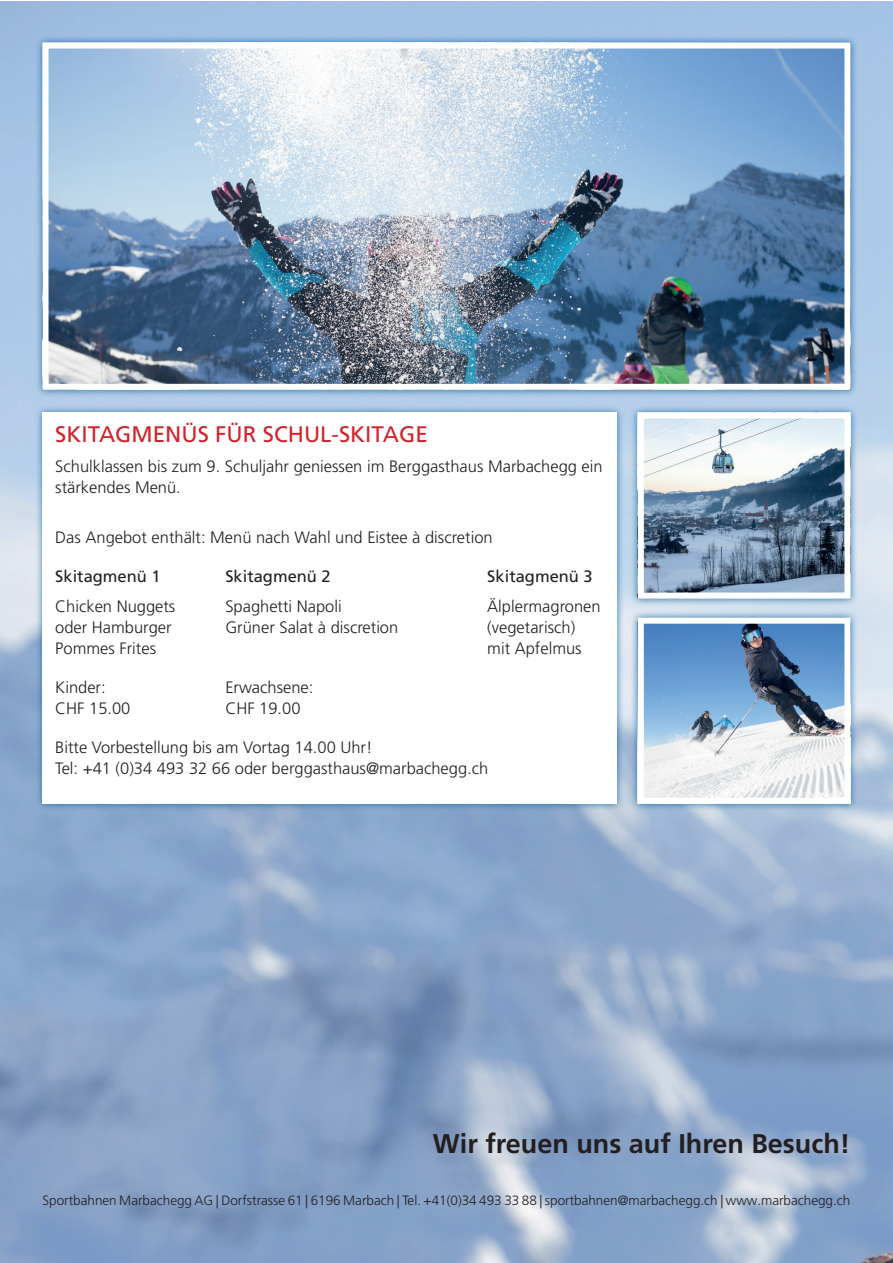
<style>
.page{position:relative;width:893px;height:1263px;background:#fff}
.page>*{position:absolute;margin:0;border:0;box-sizing:border-box;transform-origin:0 0}
.t1{font:700 27px "Frutiger LT Pro";color:#231f20}
.t2{font:22.5px "Frutiger LT Pro";color:#d1232a}
.t3{font:300 16.5px/21px "Frutiger LT Pro";color:#231f20}
.t4{font:16.5px "Frutiger LT Pro";color:#231f20}
.t5{font:300 13.5px "Frutiger LT Pro";color:#231f20}
</style>
<div class="page">
<img style="left:0;top:1px;width:893px;height:1262px">
<div style="left:35px;top:405px;width:589px;height:406px;background:#005d9c;opacity:.8"></div>
<div style="left:43px;top:412px;width:574px;height:392px;background:#fff"></div>
<div style="left:630px;top:405px;width:228px;height:201px;background:#005d9c;opacity:.8"></div>
<img style="left:645px;top:419px;width:198px;height:172px">
<div style="left:638px;top:412px;width:212px;height:186px;border:6px solid #fff"></div>
<div style="left:630px;top:610px;width:228px;height:201px;background:#005d9c;opacity:.8"></div>
<img style="left:645px;top:625px;width:198px;height:172px">
<div style="left:638px;top:618px;width:212px;height:186px;border:6px solid #fff"></div>
<div style="left:35px;top:35px;width:823px;height:363px;background:#005d9c;opacity:.8"></div>
<img style="left:50px;top:50px;width:793px;height:333px">
<div style="left:43px;top:43px;width:807px;height:347px;border:6px solid #fff"></div>
<h2 class="t2" style="left:55px;top:421px;width:374px">SKITAGMENÜS FÜR SCHUL-SKITAGE</h2>
<p class="t3" style="left:55px;top:455px;width:549px">Schulklassen bis zum 9. Schuljahr geniessen im Berggasthaus Marbachegg ein stärkendes Menü.</p>
<p class="t3" style="left:55px;top:527px;width:439px">Das Angebot enthält: Menü nach Wahl und Eistee à discretion</p>
<p class="t4" style="left:55px;top:567px;width:107px">Skitagmenü 1</p>
<p class="t4" style="left:225px;top:567px;width:107px">Skitagmenü 2</p>
<p class="t4" style="left:487px;top:567px;width:107px">Skitagmenü 3</p>
<p class="t3" style="left:55px;top:596px;width:122px">Chicken Nuggets</p>
<p class="t3" style="left:225px;top:596px;width:118px">Spaghetti Napoli</p>
<p class="t3" style="left:487px;top:596px;width:115px">Älplermagronen</p>
<p class="t3" style="left:55px;top:617px;width:118px">oder Hamburger</p>
<p class="t3" style="left:225px;top:617px;width:174px">Grüner Salat à discretion</p>
<p class="t3" style="left:487px;top:617px;width:89px">(vegetarisch)</p>
<p class="t3" style="left:55px;top:638px;width:102px">Pommes Frites</p>
<p class="t3" style="left:487px;top:638px;width:96px">mit Apfelmus</p>
<p class="t3" style="left:55px;top:677px;width:52px">Kinder:</p>
<p class="t3" style="left:225px;top:677px;width:90px">Erwachsene:</p>
<p class="t3" style="left:55px;top:698px;width:77px">CHF 15.00</p>
<p class="t3" style="left:225px;top:698px;width:77px">CHF 19.00</p>
<p class="t3" style="left:55px;top:737px;width:435px">Bitte Vorbestellung bis am Vortag 14.00 Uhr!<br>Tel: +41 (0)34 493 32 66 oder berggasthaus@marbachegg.ch</p>
<h1 class="t1" style="left:433px;top:1127px;width:419px">Wir freuen uns auf Ihren Besuch!</h1>
<p class="t5" style="left:43px;top:1192px;width:809px">Sportbahnen Marbachegg AG | Dorfstrasse 61 | 6196 Marbach | Tel. +41(0)34 493 33 88 | sportbahnen@marbachegg.ch | www.marbachegg.ch</p>
</div>
